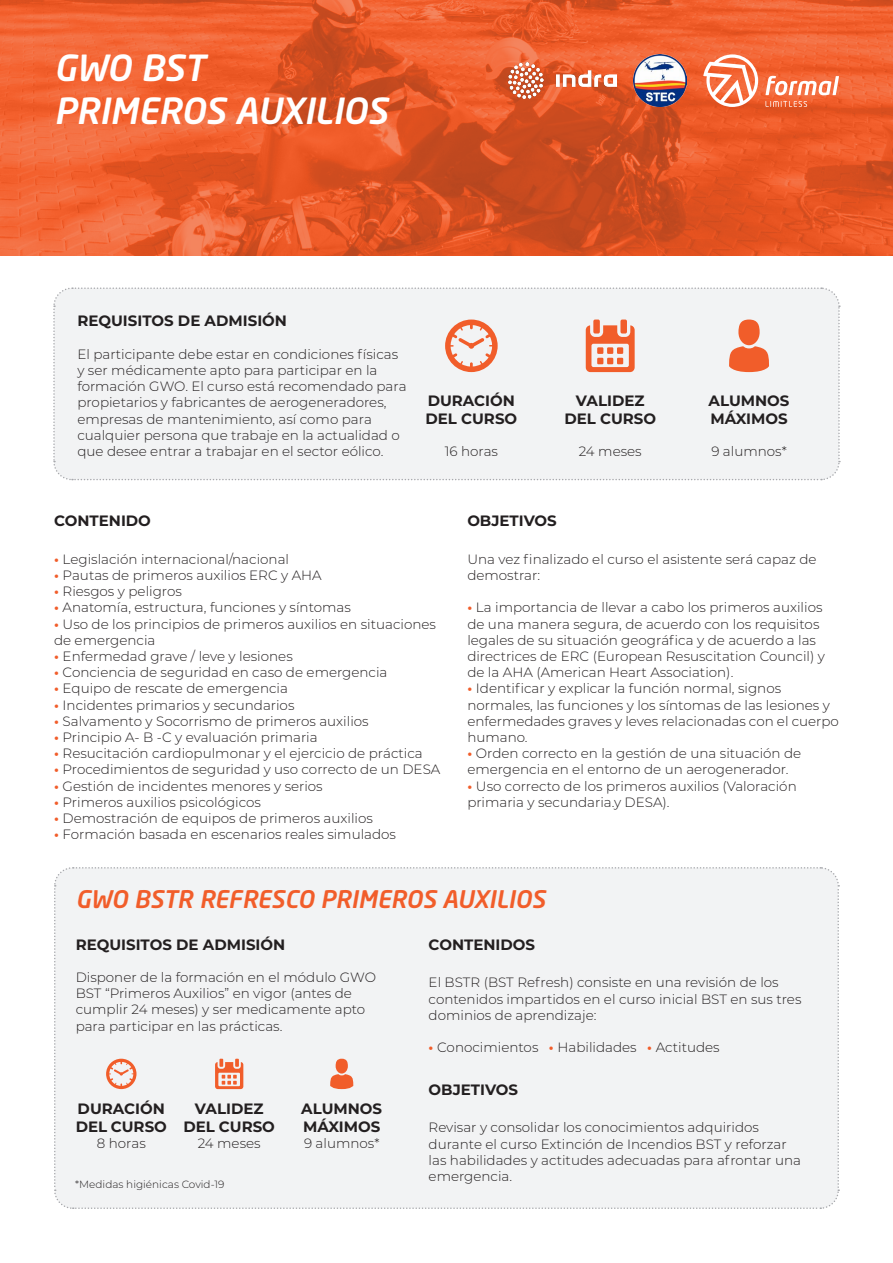
<style>
.page{position:relative;width:893px;height:1263px;background:#fff}
.page>*{position:absolute;margin:0;border:0;box-sizing:border-box;transform-origin:0 0}
.t1{font:italic 500 35.7px/42.8px "Neo Sans Pro";color:#fff}
.t2{font:italic 500 24px "Neo Sans Pro";color:#f15d2a}
.t3{font:700 15px/18px "Montserrat";color:#231f20}
.t4{font:300 13.5px/16.2px "Montserrat";color:#231f20}
.t5{font:300 10.5px "Montserrat";color:#231f20}
.s1{font-weight:700;color:#f15d2a}
</style>
<div class="page">
<svg style="left:0;top:0;width:893px;height:256px;background:#e55b2b"></svg>
<div style="left:53px;top:287px;width:787px;height:194px;background:#f2f3f4"></div>
<div style="left:593px;top:319px;width:7px;height:14px;background:#f15d2a;border-radius:2px"></div>
<div style="left:620px;top:319px;width:7px;height:14px;background:#f15d2a;border-radius:2px"></div>
<div style="left:54px;top:867px;width:786px;height:342px;background:#f2f3f4"></div>
<img style="left:508px;top:63px;width:109px;height:35px">
<img style="left:633px;top:54px;width:54px;height:53px">
<svg style="left:765px;top:76px;width:74px;height:19px"></svg>
<svg style="left:703px;top:54px;width:55px;height:53px"></svg>
<svg style="left:765px;top:101px;width:42px;height:6px"></svg>
<h1 class="t1" style="left:54px;top:46px;width:335px">GWO BST<br>PRIMEROS AUXILIOS</h1>
<p class="t3" style="left:77px;top:311px;width:211px">REQUISITOS DE ADMISIÓN</p>
<p class="t4" style="left:77px;top:345px;width:331px">El participante debe estar en condiciones físicas y ser médicamente apto para participar en la formación GWO. El curso está recomendado para propietarios y fabricantes de aerogeneradores, empresas de mantenimiento, así como para cualquier persona que trabaje en la actualidad o que desee entrar a trabajar en el sector eólico.</p>
<p class="t3" style="left:425px;top:390px;width:93px">DURACIÓN<br>DEL CURSO</p>
<p class="t4" style="left:445px;top:443px;width:55px">16 horas</p>
<p class="t3" style="left:564px;top:390px;width:93px;text-align:center">VALIDEZ<br>DEL CURSO</p>
<p class="t4" style="left:579px;top:443px;width:64px">24 meses</p>
<p class="t3" style="left:709px;top:390px;width:82px">ALUMNOS<br>MÁXIMOS</p>
<p class="t4" style="left:711px;top:443px;width:77px">9 alumnos*</p>
<p class="t3" style="left:54px;top:511px;width:98px">CONTENIDO</p>
<p class="t4" style="left:54px;top:550px;width:237px"><span class="s1">•</span> Legislación internacional/nacional</p>
<p class="t4" style="left:54px;top:567px;width:269px"><span class="s1">•</span> Pautas de primeros auxilios ERC y AHA</p>
<p class="t4" style="left:54px;top:583px;width:129px"><span class="s1">•</span> Riesgos y peligros</p>
<p class="t4" style="left:54px;top:599px;width:298px"><span class="s1">•</span> Anatomía, estructura, funciones y síntomas</p>
<p class="t4" style="left:54px;top:615px;width:383px"><span class="s1">•</span> Uso de los principios de primeros auxilios en situaciones de emergencia</p>
<p class="t4" style="left:54px;top:648px;width:240px"><span class="s1">•</span> Enfermedad grave / leve y lesiones</p>
<p class="t4" style="left:54px;top:664px;width:335px"><span class="s1">•</span> Conciencia de seguridad en caso de emergencia</p>
<p class="t4" style="left:54px;top:680px;width:235px"><span class="s1">•</span> Equipo de rescate de emergencia</p>
<p class="t4" style="left:54px;top:696px;width:242px"><span class="s1">•</span> Incidentes primarios y secundarios</p>
<p class="t4" style="left:54px;top:712px;width:316px"><span class="s1">•</span> Salvamento y Socorrismo de primeros auxilios</p>
<p class="t4" style="left:54px;top:729px;width:265px"><span class="s1">•</span> Principio A- B -C y evaluación primaria</p>
<p class="t4" style="left:54px;top:745px;width:370px"><span class="s1">•</span> Resucitación cardiopulmonar y el ejercicio de práctica</p>
<p class="t4" style="left:54px;top:761px;width:388px"><span class="s1">•</span> Procedimientos de seguridad y uso correcto de un DESA</p>
<p class="t4" style="left:54px;top:777px;width:270px"><span class="s1">•</span> Gestión de incidentes menores y serios</p>
<p class="t4" style="left:54px;top:793px;width:208px"><span class="s1">•</span> Primeros auxilios psicológicos</p>
<p class="t4" style="left:54px;top:810px;width:320px"><span class="s1">•</span> Demostración de equipos de primeros auxilios</p>
<p class="t4" style="left:54px;top:826px;width:344px"><span class="s1">•</span> Formación basada en escenarios reales simulados</p>
<p class="t3" style="left:467px;top:511px;width:91px">OBJETIVOS</p>
<p class="t4" style="left:467px;top:550px;width:351px">Una vez finalizado el curso el asistente será capaz de demostrar:</p>
<p class="t4" style="left:467px;top:599px;width:359px"><span class="s1">•</span> La importancia de llevar a cabo los primeros auxilios de una manera segura, de acuerdo con los requisitos legales de su situación geográfica y de acuerdo a las directrices de ERC (European Resuscitation Council) y de la AHA (American Heart Association).</p>
<p class="t4" style="left:467px;top:680px;width:373px"><span class="s1">•</span> Identificar y explicar la función normal, signos normales, las funciones y los síntomas de las lesiones y enfermedades graves y leves relacionadas con el cuerpo humano.</p>
<p class="t4" style="left:467px;top:745px;width:335px"><span class="s1">•</span> Orden correcto en la gestión de una situación de emergencia en el entorno de un aerogenerador.</p>
<p class="t4" style="left:467px;top:777px;width:331px"><span class="s1">•</span> Uso correcto de los primeros auxilios (Valoración primaria y secundaria.y DESA).</p>
<h2 class="t2" style="left:76px;top:884px;width:471px">GWO BSTR REFRESCO PRIMEROS AUXILIOS</h2>
<p class="t3" style="left:76px;top:934px;width:211px">REQUISITOS DE ADMISIÓN</p>
<p class="t4" style="left:76px;top:969px;width:302px">Disponer de la formación en el módulo GWO BST “Primeros Auxilios” en vigor (antes de cumplir 24 meses) y ser medicamente apto para participar en las prácticas.</p>
<p class="t3" style="left:429px;top:934px;width:108px">CONTENIDOS</p>
<p class="t4" style="left:429px;top:974px;width:374px">El BSTR (BST Refresh) consiste en una revisión de los contenidos impartidos en el curso inicial BST en sus tres dominios de aprendizaje:</p>
<p class="t4" style="left:429px;top:1039px;width:293px"><span class="s1">•</span> Conocimientos <span class="s1">•</span> Habilidades <span class="s1">•</span> Actitudes</p>
<p class="t3" style="left:76px;top:1099px;width:93px">DURACIÓN<br>DEL CURSO</p>
<p class="t4" style="left:97px;top:1135px;width:50px">8 horas</p>
<p class="t3" style="left:183px;top:1099px;width:93px;text-align:center">VALIDEZ<br>DEL CURSO</p>
<p class="t4" style="left:198px;top:1135px;width:64px">24 meses</p>
<p class="t5" style="left:75px;top:1177px;width:151px">*Medidas higiénicas Covid-19</p>
<p class="t3" style="left:301px;top:1099px;width:82px">ALUMNOS<br>MÁXIMOS</p>
<p class="t4" style="left:304px;top:1135px;width:77px">9 alumnos*</p>
<p class="t3" style="left:429px;top:1079px;width:91px">OBJETIVOS</p>
<p class="t4" style="left:429px;top:1119px;width:374px">Revisar y consolidar los conocimientos adquiridos durante el curso Extinción de Incendios BST y reforzar las habilidades y actitudes adecuadas para afrontar una emergencia.</p>
</div>
